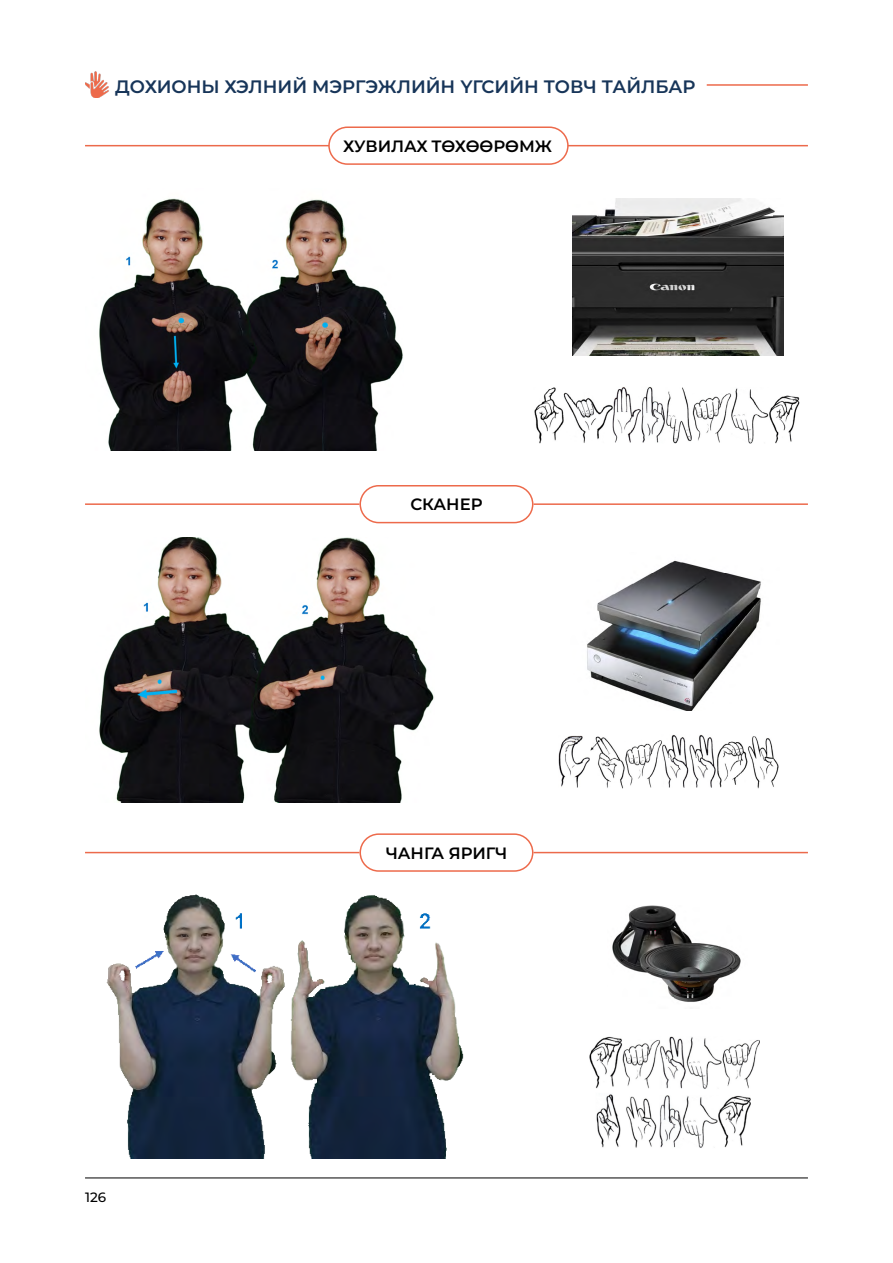
<style>
.page{position:relative;width:893px;height:1263px;background:#fff}
.page>*{position:absolute;margin:0;border:0;box-sizing:border-box;transform-origin:0 0}
.t1{font:600 18px "Montserrat";color:#173559}
.t2{font:600 16.35px "Montserrat";color:#000}
.t3{font:500 13.5px "Montserrat";color:#000}
</style>
<div class="page">
<hr style="left:85px;top:1178px;width:723px;height:1px;background:#000">
<hr style="left:85px;top:145px;width:274px;height:1px;background:#ec6a4b">
<hr style="left:85px;top:503px;width:274px;height:2px;background:#ec6a4b">
<hr style="left:85px;top:852px;width:274px;height:1px;background:#ec6a4b">
<hr style="left:533px;top:145px;width:275px;height:1px;background:#ec6a4b">
<hr style="left:533px;top:503px;width:275px;height:2px;background:#ec6a4b">
<hr style="left:533px;top:852px;width:275px;height:1px;background:#ec6a4b">
<div style="left:329px;top:127px;width:239px;height:37px;background:#fff;border-radius:18px"></div>
<div style="left:328px;top:126px;width:241px;height:39px;border:2px solid #ed6a4b;border-radius:18px"></div>
<div style="left:359px;top:485px;width:174px;height:38px;border:2px solid #ed6a4b;border-radius:18px"></div>
<div style="left:359px;top:833px;width:174px;height:39px;border:2px solid #ed6a4b;border-radius:18px"></div>
<img style="left:534px;top:387px;width:266px;height:57px">
<img style="left:99px;top:198px;width:304px;height:253px">
<img style="left:572px;top:198px;width:212px;height:157px">
<img style="left:587px;top:560px;width:174px;height:150px">
<img style="left:558px;top:735px;width:221px;height:54px">
<img style="left:106px;top:894px;width:358px;height:265px">
<img style="left:589px;top:1036px;width:171px;height:53px">
<img style="left:596px;top:1094px;width:155px;height:54px">
<img style="left:612px;top:905px;width:129px;height:97px">
<img style="left:99px;top:537px;width:335px;height:266px">
<hr style="left:707px;top:84px;width:101px;height:2px;background:#ec6a4b">
<img style="left:85px;top:71px;width:24px;height:27px">
<p class="t1" style="left:115px;top:75px;width:582px">ДОХИОНЫ ХЭЛНИЙ МЭРГЭЖЛИЙН ҮГСИЙН ТОВЧ ТАЙЛБАР</p>
<p class="t2" style="left:343px;top:135px;width:211px">ХУВИЛАХ ТӨХӨӨРӨМЖ</p>
<p class="t3" style="left:85px;top:1188px;width:23px">126</p>
<p class="t2" style="left:410px;top:494px;width:74px">СКАНЕР</p>
<p class="t2" style="left:386px;top:842px;width:123px">ЧАНГА ЯРИГЧ</p>
</div>
